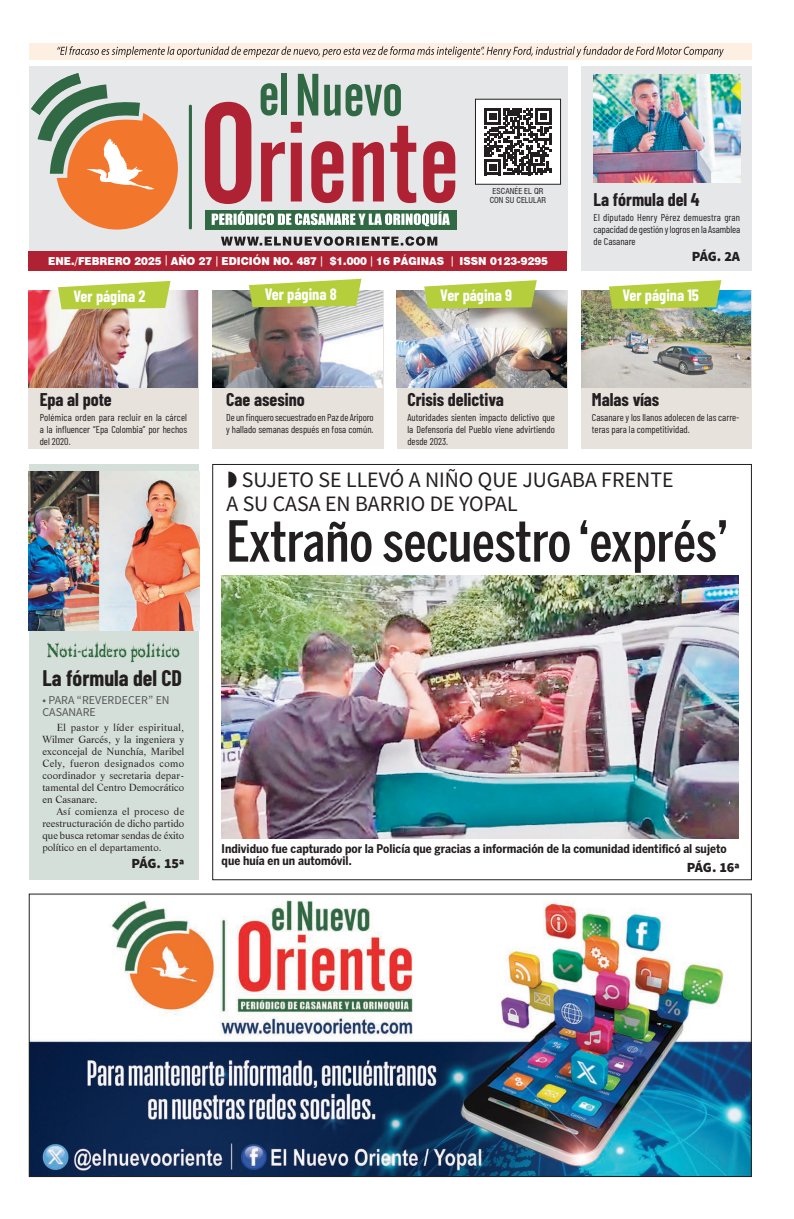
<style>
.page{position:relative;width:794px;height:1219px;background:#fff}
.page>*{position:absolute;margin:0;border:0;box-sizing:border-box;transform-origin:0 0}
.t1{font:500 56px "Benton Sans Comp";color:#231f20}
.t2{font:22px/24px "Source Sans Pro";color:#231f20}
.t3{font:700 22px "Barlow Condensed";color:#231f20}
.t4{font:19px "Cheap Fire";color:#246134;scale:.9 1}
.t5{font:700 18px "Barlow Condensed";color:#231f20}
.t6{font:700 16px "Barlow Condensed";color:#fff}
.t7{font:900 14px "Source Sans Pro";letter-spacing:-.01em;color:#231f20}
.t8{font:700 12px/12px "Benton Sans Cond";color:#231f20}
.t9{font:12px/12px "Source Sans Pro";color:#57585a}
.t10{font:900 11px "Swiss 721 BT";color:#fff;scale:.94 1}
.t11{font:10px/12px "Barlow Condensed";color:#231f20;text-align:justify}
.t12{font:10px/12px "Life BT";color:#231f20;text-align:justify}
.t13{font:condensed 8px/9.6px "Swiss 721 BT";color:#231f20;text-align:center}
</style>
<div class="page">
<div style="left:397px;top:290px;width:170px;height:159px;background:#e8e2dd"></div>
<img style="left:397px;top:290px;width:169px;height:97px">
<div style="left:212px;top:290px;width:172px;height:159px;background:#e8e2dd"></div>
<img style="left:213px;top:290px;width:170px;height:97px">
<div style="left:28px;top:290px;width:170px;height:159px;background:#e8e2dd"></div>
<img style="left:28px;top:291px;width:169px;height:96px">
<img style="left:222px;top:575px;width:516px;height:263px">
<div style="left:29px;top:66px;width:538px;height:188px;background:#e6e7e9"></div>
<svg style="left:31px;top:73px;width:147px;height:157px"></svg>
<svg style="left:189px;top:104px;width:3px;height:126px"></svg>
<svg style="left:205px;top:102px;width:46px;height:102px"></svg>
<svg style="left:261px;top:142px;width:24px;height:59px"></svg>
<svg style="left:291px;top:122px;width:11px;height:79px"></svg>
<svg style="left:311px;top:141px;width:32px;height:62px"></svg>
<svg style="left:352px;top:142px;width:32px;height:59px"></svg>
<svg style="left:390px;top:126px;width:26px;height:77px"></svg>
<svg style="left:423px;top:141px;width:32px;height:62px"></svg>
<svg style="left:298px;top:74px;width:20px;height:41px"></svg>
<svg style="left:324px;top:84px;width:77px;height:32px"></svg>
<svg style="left:261px;top:83px;width:16px;height:33px"></svg>
<div style="left:281px;top:73px;width:6px;height:42px;background:#316945"></div>
<svg style="left:221px;top:236px;width:216px;height:10px"></svg>
<div style="left:28px;top:251px;width:539px;height:20px;background:#af2233"></div>
<div style="left:29px;top:43px;width:722px;height:17px;background:#fdefe2"></div>
<div style="left:475px;top:99px;width:85px;height:85px;background:#fff"></div>
<svg style="left:484px;top:108px;width:67px;height:67px"></svg>
<div style="left:475px;top:99px;width:86px;height:86px;border:1px solid #231f20"></div>
<div style="left:205px;top:210px;width:251px;height:19px;background:#316945"></div>
<svg style="left:212px;top:211px;width:238px;height:15px"></svg>
<div style="left:581px;top:290px;width:170px;height:159px;background:#e8e2dd"></div>
<img style="left:581px;top:290px;width:169px;height:97px">
<div style="left:581px;top:66px;width:170px;height:205px;background:#e6e7e9"></div>
<svg style="left:58px;top:281px;width:112px;height:28px;background:#bfd458"></svg>
<svg style="left:249px;top:279px;width:112px;height:28px;background:#bcd256"></svg>
<svg style="left:424px;top:280px;width:113px;height:29px;background:#bbcf58"></svg>
<img style="left:593px;top:75px;width:147px;height:107px">
<svg style="left:609px;top:280px;width:112px;height:29px;background:#b9d159"></svg>
<svg style="left:57px;top:46px;width:667px;height:11px"></svg>
<div style="left:29px;top:464px;width:169px;height:415px;background:#d5dfd9"></div>
<img style="left:28px;top:471px;width:171px;height:159px">
<img style="left:31px;top:900px;width:719px;height:275px">
<p class="t13" style="left:490px;top:186px;width:58px">ESCANÉE EL QR<br>CON SU CELULAR</p>
<p class="t10" style="left:48px;top:255px;width:423px">ENE./FEBRERO 2025 AÑO 27 EDICIÓN NO. 487 $1.000 16 PÁGINAS</p>
<p class="t10" style="left:459px;top:255px;width:96px">ISSN 0123-9295</p>
<h3 class="t5" style="left:593px;top:187px;width:107px">La fórmula del 4</h3>
<p class="t11" style="left:593px;top:210px;width:148px">El diputado Henry Pérez demuestra gran capacidad de gestión y logros en la Asamblea de Casanare</p>
<h3 class="t7" style="left:692px;top:248px;width:50px">PÁG. 2A</h3>
<h3 class="t6" style="left:74px;top:285px;width:73px">Ver página 2</h3>
<h3 class="t6" style="left:265px;top:282px;width:73px">Ver página 8</h3>
<h3 class="t6" style="left:440px;top:284px;width:73px">Ver página 9</h3>
<h3 class="t6" style="left:622px;top:284px;width:78px">Ver página 15</h3>
<h3 class="t5" style="left:40px;top:386px;width:74px">Epa al pote</h3>
<p class="t11" style="left:40px;top:410px;width:149px">Polémica orden para recluir en la cárcel a la influencer “Epa Colombia” por hechos del 2020.</p>
<h3 class="t5" style="left:226px;top:386px;width:80px">Cae asesino</h3>
<p class="t11" style="left:226px;top:410px;width:149px">De un finquero secuestrado en Paz de Ariporo y hallado semanas después en fosa común.</p>
<h3 class="t5" style="left:407px;top:386px;width:98px">Crisis delictiva</h3>
<p class="t11" style="left:407px;top:410px;width:149px">Autoridades sienten impacto delictivo que la Defensoría del Pueblo viene advirtiendo desde 2023.</p>
<h3 class="t5" style="left:592px;top:386px;width:69px">Malas vías</h3>
<p class="t11" style="left:592px;top:410px;width:149px">Casanare y los llanos adolecen de las carre&shy;teras para la competitividad.</p>
<h3 class="t4" style="left:47px;top:640px;width:149px">Noti-caldero politico</h3>
<h2 class="t3" style="left:42px;top:663px;width:141px">La fórmula del CD</h2>
<p class="t9" style="left:42px;top:694px;width:129px">• PARA “REVERDECER” EN<br>CASANARE</p>
<p class="t12" style="left:42px;top:721px;width:143px;text-indent:14px">El pastor y líder espiritual, Wilmer Garcés, y la ingeniera y exconcejal de Nunchía, Maribel Cely, fueron designados como coordinador y secretaria depar&shy;tamental del Centro Democrático en Casanare.</p>
<p class="t12" style="left:42px;top:805px;width:143px;text-indent:14px">Así comienza el proceso de reestructuración de dicho partido que busca retomar sendas de éxito político en el departamento.</p>
<h3 class="t7" style="left:132px;top:854px;width:54px">PÁG. 15ª</h3>
<h2 class="t2" style="left:226px;top:468px;width:448px;text-indent:15px">SUJETO SE LLEVÓ A NIÑO QUE JUGABA FRENTE<br>A SU CASA EN BARRIO DE YOPAL</h2>
<h1 class="t1" style="left:226px;top:509px;width:504px">Extraño secuestro ‘exprés’</h1>
<p class="t8" style="left:222px;top:843px;width:506px">Individuo fue capturado por la Policía que gracias a información de la comunidad identificó al sujeto que huía en un automóvil.</p>
<h3 class="t7" style="left:687px;top:858px;width:54px">PÁG. 16ª</h3>
</div>
